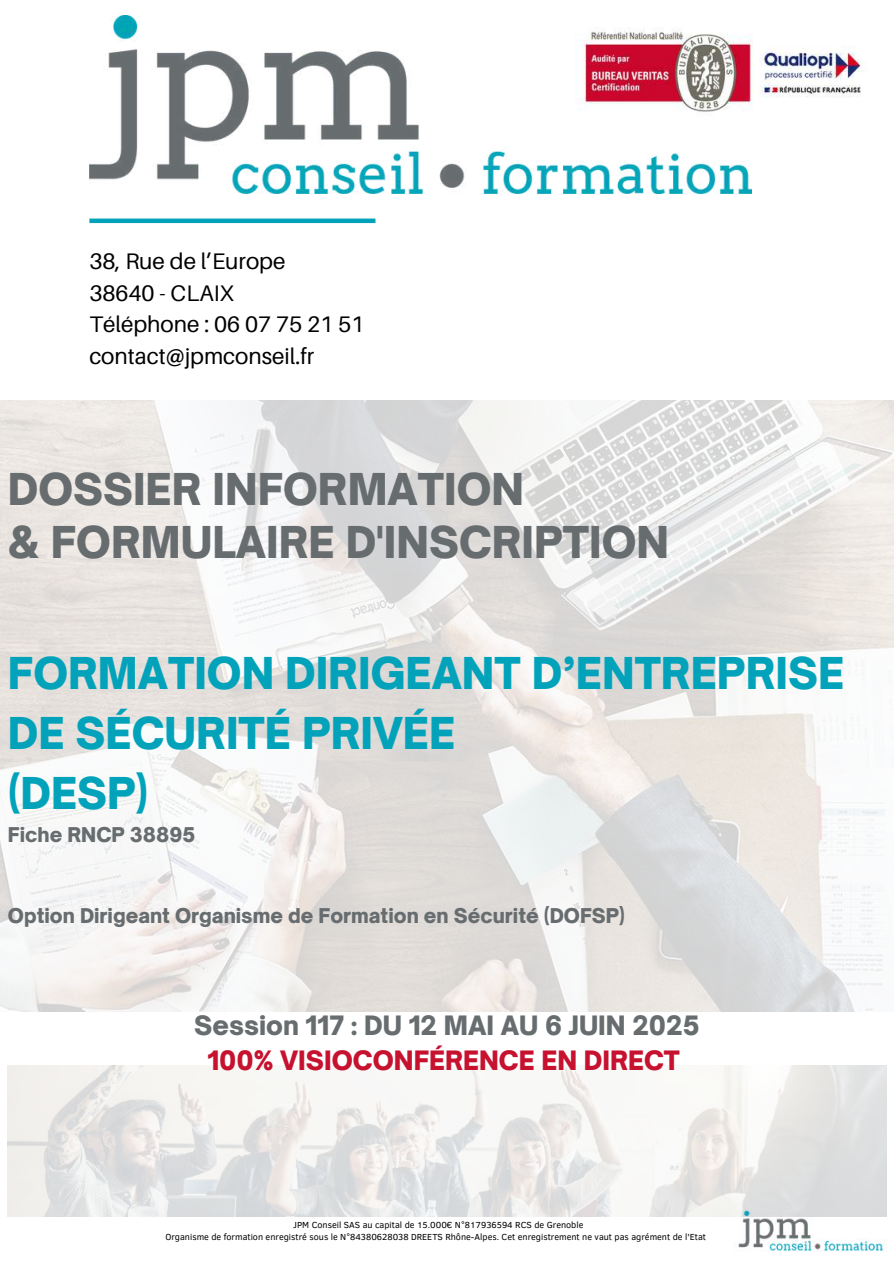
<style>
.page{position:relative;width:894px;height:1264px;background:#fff}
.page>*{position:absolute;margin:0;border:0;box-sizing:border-box;transform-origin:0 0}
.t1{font:900 42px/59.7px "Open Sauce One";color:#02a3ba}
.t2{font:900 42px/52.9px "Open Sauce One";color:#676c6f}
.t3{font:900 25.5px "Open Sauce One";color:#676c6f}
.t4{font:900 25.5px "Open Sauce One";color:#c6122f}
.t5{font:22.5px/31.5px "Aileron";color:#000}
.t6{font:900 19.5px "Open Sauce One";color:#676c6f}
.t7{font:9px/12px "Clear Sans";color:#000;text-align:center}
</style>
<div class="page">
<img style="left:8px;top:1065px;width:878px;height:151px">
<img style="left:727px;top:1204px;width:160px;height:48px">
<img style="left:89px;top:15px;width:662px;height:178px">
<div style="left:89px;top:218px;width:286px;height:5px;background:#02a3ba"></div>
<img style="left:0;top:401px;width:893px;height:610px">
<img style="left:575px;top:22px;width:289px;height:97px">
<h3 class="t5" style="left:89px;top:245px;width:276px">38, Rue de l’Europe<br>38640 - CLAIX<br>Téléphone : 06 07 75 21 51 contact@jpmconseil.fr</h3>
<h1 class="t2" style="left:8px;top:462px;width:662px">DOSSIER INFORMATION<br>&amp; FORMULAIRE D'INSCRIPTION</h1>
<h1 class="t1" style="left:8px;top:643px;width:837px">FORMATION DIRIGEANT D’ENTREPRISE<br>DE SÉCURITÉ PRIVÉE<br>(DESP)</h1>
<h3 class="t6" style="left:8px;top:822px;width:189px">Fiche RNCP 38895</h3>
<h3 class="t6" style="left:8px;top:904px;width:618px">Option Dirigeant Organisme de Formation en Sécurité (DOFSP)</h3>
<h2 class="t3" style="left:194px;top:1009px;width:506px">Session 117 : DU 12 MAI AU 6 JUIN 2025</h2>
<h2 class="t4" style="left:207px;top:1043px;width:474px">100% VISIOCONFÉRENCE EN DIRECT</h2>
<p class="t7" style="left:165px;top:1218px;width:542px">JPM Conseil SAS au capital de 15.000€ N°817936594 RCS de Grenoble<br>Organisme de formation enregistré sous le N°84380628038 DREETS Rhône-Alpes. Cet enregistrement ne vaut pas agrément de l'Etat</p>
</div>
